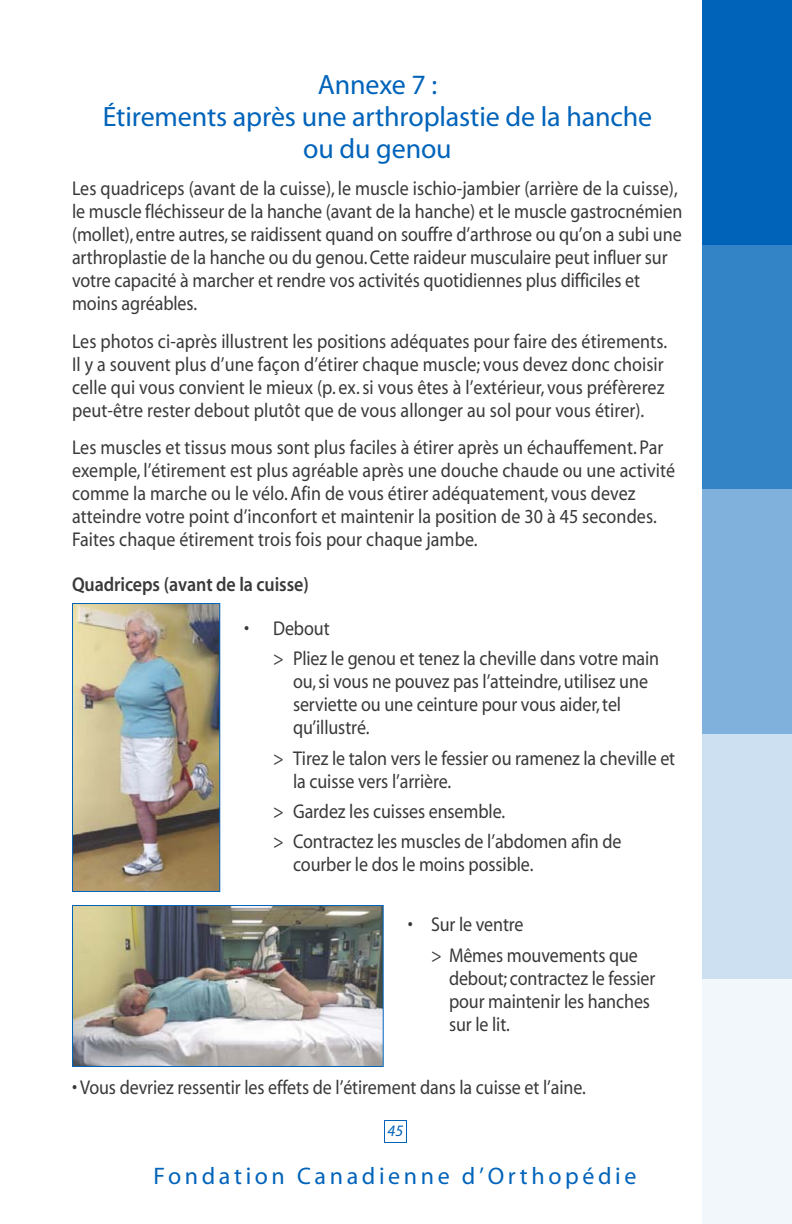
<style>
.page{position:relative;width:792px;height:1224px;background:#fff}
.page>*{position:absolute;margin:0;border:0;box-sizing:border-box;transform-origin:0 0}
.t1{font:28px/32px "Myriad";letter-spacing:-.005em;color:#0063ba;text-align:center}
.t2{font:24px "Myriad";letter-spacing:.15em;color:#0063ba}
.t3{font:20px/23px "Myriad";letter-spacing:-.005em;color:#39383a;scale:.9 1}
.t4{font:20px "Myriad Sem";letter-spacing:-.005em;color:#39383a;scale:.9 1}
.t5{font:italic 16px "Myriad";color:#0063ba}
</style>
<div class="page">
<div style="left:384px;top:1120px;width:23px;height:23px;border:1px solid #0063ba"></div>
<img style="left:74px;top:605px;width:144px;height:285px">
<div style="left:72px;top:603px;width:148px;height:289px;border:1px solid #0063ba"></div>
<img style="left:74px;top:907px;width:308px;height:158px">
<div style="left:72px;top:905px;width:312px;height:162px;border:1px solid #0063ba"></div>
<div style="left:702px;top:0;width:90px;height:245px;background:#0063ba"></div>
<div style="left:702px;top:245px;width:90px;height:245px;background:#3383c7"></div>
<div style="left:702px;top:490px;width:90px;height:244px;background:#80b1dc"></div>
<div style="left:702px;top:734px;width:90px;height:245px;background:#cce0f1"></div>
<div style="left:702px;top:979px;width:90px;height:245px;background:#f2f7fb"></div>
<h1 class="t1" style="left:103px;top:71px;width:551px">Annexe 7 :<br>Étirements après une arthroplastie de la hanche ou du genou</h1>
<p class="t3" style="left:72px;top:179px;width:680px">Les quadriceps (avant de la cuisse), le muscle ischio-jambier (arrière de la cuisse), le muscle fléchisseur de la hanche (avant de la hanche) et le muscle gastrocnémien (mollet), entre autres, se raidissent quand on souffre d’arthrose ou qu’on a subi une arthroplastie de la hanche ou du genou. Cette raideur musculaire peut influer sur votre capacité à marcher et rendre vos activités quotidiennes plus difficiles et moins agréables.</p>
<p class="t3" style="left:72px;top:331px;width:663px">Les photos ci-après illustrent les positions adéquates pour faire des étirements.<br>Il y a souvent plus d’une façon d’étirer chaque muscle; vous devez donc choisir celle qui vous convient le mieux (p. ex. si vous êtes à l’extérieur, vous préfèrerez peut-être rester debout plutôt que de vous allonger au sol pour vous étirer).</p>
<p class="t3" style="left:72px;top:437px;width:672px">Les muscles et tissus mous sont plus faciles à étirer après un échauffement. Par exemple, l’étirement est plus agréable après une douche chaude ou une activité comme la marche ou le vélo. Afin de vous étirer adéquatement, vous devez atteindre votre point d’inconfort et maintenir la position de 30 à 45 secondes.<br>Faites chaque étirement trois fois pour chaque jambe.</p>
<p class="t4" style="left:72px;top:576px;width:265px">Quadriceps (avant de la cuisse)</p>
<p class="t3" style="left:273px;top:615px;width:431px;line-height:30.2px;text-indent:-29px">• Debout<br>&gt; Pliez le genou et tenez la cheville dans votre main</p>
<p class="t3" style="left:293px;top:672px;width:396px">ou, si vous ne pouvez pas l’atteindre, utilisez une serviette ou une ceinture pour vous aider, tel qu’illustré.</p>
<p class="t3" style="left:293px;top:748px;width:426px;text-indent:-20px">&gt; Tirez le talon vers le fessier ou ramenez la cheville et la cuisse vers l’arrière.</p>
<p class="t3" style="left:273px;top:798px;width:389px;line-height:30.2px">&gt; Gardez les cuisses ensemble.<br>&gt; Contractez les muscles de l’abdomen afin de</p>
<p class="t3" style="left:293px;top:854px;width:269px">courber le dos le moins possible.</p>
<p class="t3" style="left:431px;top:911px;width:231px;line-height:30.2px;text-indent:-23px">• Sur le ventre<br>&gt; Mêmes mouvements que</p>
<p class="t3" style="left:449px;top:968px;width:231px">debout; contractez le fessier pour maintenir les hanches sur le lit.</p>
<p class="t3" style="left:72px;top:1078px;width:572px">• Vous devriez ressentir les effets de l’étirement dans la cuisse et l’aine.</p>
<p class="t5" style="left:388px;top:1125px;width:17px">45</p>
<p class="t2" style="left:154px;top:1167px;width:484px">Fondation Canadienne d’Orthopédie</p>
</div>
